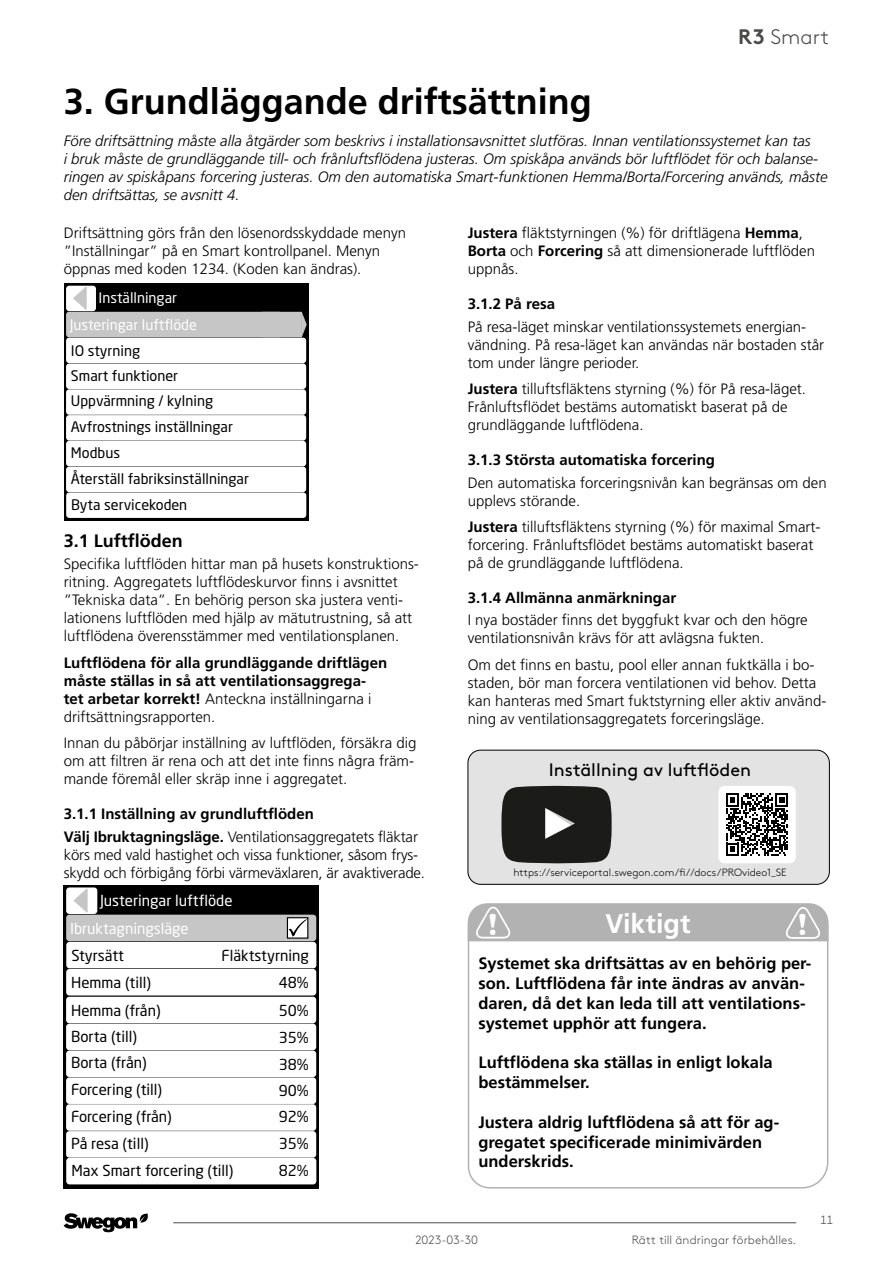
<style>
.page{position:relative;width:893px;height:1263px;background:#fff}
.page>*{position:absolute;margin:0;border:0;box-sizing:border-box;transform-origin:0 0}
.Luvun_otsikko{font:36px "Frutiger LT 65 Bd";color:#000}
.t1{font:700 31.5px "Britannic";color:#fff}
.Otsikko_tärkeää{font:27px "Frutiger LT 65 Bd";color:#fff}
.t2{font:300 21px "Swegon Brown";color:#4a4a49}
.t3{font:18px "Swegon Brown";color:#000}
.Väliotsikko_X_X{font:18px "Frutiger LT 65 Bd";color:#000}
.Leipis_huom{font:16.5px/19.8px "Frutiger LT 65 Bd";color:#000}
.Leipis{font:15px/18px "Frutiger LT 45 Lt";color:#000}
.Leipis-2{font:15px/18px "Frutiger LT 46 Lt It";color:#000}
.t4{font:15px/26.7px "Neo Sans Std";color:#000}
.Leipis-3{font:15px/18px "Frutiger LT 65 Bd";color:#000}
.Väliotsikko_X_X_X{font:15px "Frutiger LT 65 Bd";color:#000}
.t5{font:15px/27.9px "Neo Sans Std";color:#fff}
.t6{font:14.4px/25.8px "Neo Sans Std";color:#000}
.t7{font:300 12px "Swegon Brown";letter-spacing:.005em;color:#4a4a49}
.t8{font:300 10.5px "Swegon Brown";color:#000}
.s1{font-weight:700}
.s2{color:#fff}
.s3{font-family:"Frutiger LT 45 Lt"}
.s4{font-family:"Frutiger LT 65 Bd"}
</style>
<div class="page">
<hr style="left:173px;top:1222px;width:623px;height:1px;background:#4a4a49">
<svg style="left:64px;top:1213px;width:84px;height:19px"></svg>
<div style="left:64px;top:283px;width:245px;height:237px;background:#000"></div>
<div style="left:66px;top:286px;width:30px;height:25px;background:#fff;border-radius:3px"></div>
<svg style="left:72px;top:285px;width:15px;height:25px"></svg>
<div style="left:66px;top:312px;width:216px;height:25px;background:#c6c6c6;border-radius:3px"></div>
<div style="left:66px;top:338px;width:240px;height:25px;background:#fff;border-radius:3px"></div>
<div style="left:66px;top:363px;width:240px;height:26px;background:#fff;border-radius:3px"></div>
<div style="left:66px;top:389px;width:240px;height:26px;background:#fff;border-radius:3px"></div>
<div style="left:66px;top:415px;width:240px;height:26px;background:#fff;border-radius:3px"></div>
<div style="left:66px;top:441px;width:240px;height:25px;background:#fff;border-radius:3px"></div>
<div style="left:66px;top:467px;width:240px;height:25px;background:#fff;border-radius:3px"></div>
<svg style="left:300px;top:311px;width:7px;height:27px"></svg>
<div style="left:262px;top:312px;width:39px;height:25px;background:#c6c6c6"></div>
<div style="left:66px;top:492px;width:240px;height:26px;background:#fff;border-radius:3px"></div>
<svg style="left:64px;top:885px;width:255px;height:303px;background:#121212"></svg>
<div style="left:66px;top:887px;width:31px;height:27px;background:#fff;border-radius:3px"></div>
<svg style="left:73px;top:887px;width:15px;height:26px"></svg>
<div style="left:66px;top:915px;width:250px;height:26px;background:#c6c6c6;border-radius:3px"></div>
<div style="left:66px;top:997px;width:250px;height:26px;background:#fff;border-radius:3px"></div>
<div style="left:66px;top:1024px;width:250px;height:26px;background:#fff;border-radius:3px"></div>
<div style="left:66px;top:1050px;width:250px;height:27px;background:#fff;border-radius:3px"></div>
<div style="left:66px;top:1077px;width:250px;height:27px;background:#fff;border-radius:3px"></div>
<div style="left:66px;top:1104px;width:250px;height:27px;background:#fff;border-radius:3px"></div>
<div style="left:66px;top:1131px;width:250px;height:27px;background:#fff;border-radius:3px"></div>
<div style="left:66px;top:1158px;width:250px;height:26px;background:#fff;border-radius:3px"></div>
<svg style="left:287px;top:917px;width:21px;height:22px"></svg>
<svg style="left:289px;top:919px;width:18px;height:18px"></svg>
<div style="left:66px;top:942px;width:250px;height:26px;background:#fff;border-radius:3px"></div>
<div style="left:66px;top:969px;width:250px;height:26px;background:#fff;border-radius:3px"></div>
<svg style="left:467px;top:919px;width:362px;height:270px"></svg>
<svg style="left:468px;top:903px;width:360px;height:38px;background:#b6b5b5"></svg>
<div style="left:468px;top:750px;width:361px;height:134px;background:#e3e3e3;border-radius:13px"></div>
<div style="left:468px;top:750px;width:362px;height:134px;border:1px solid #000;border-radius:13px"></div>
<svg style="left:501px;top:786px;width:111px;height:77px;background:#323231"></svg>
<div style="left:718px;top:786px;width:78px;height:77px;background:#fff;border-radius:6px"></div>
<svg style="left:726px;top:793px;width:62px;height:63px"></svg>
<p class="Luvun_otsikko" style="left:64px;top:80px;width:530px">3. Grundläggande driftsättning</p>
<h3 class="t2" style="left:738px;top:22px;width:92px"><span class="s1">R3</span> Smart</h3>
<p class="Leipis-2" style="left:64px;top:132px;width:765px">Före driftsättning måste alla åtgärder som beskrivs i installationsavsnittet slutföras. Innan ventilationssystemet kan tas<br>i bruk måste de grundläggande till- och frånluftsflödena justeras. Om spiskåpa används bör luftflödet för och balanse&shy;ringen av spiskåpans forcering justeras. Om den automatiska Smart-funktionen Hemma/Borta/Forcering används, måste den driftsättas, se avsnitt 4.</p>
<p class="Leipis" style="left:64px;top:224px;width:344px">Driftsättning görs från den lösenordsskyddade menyn ”Inställningar” på en Smart kontrollpanel. Menyn öppnas med koden 1234. (Koden kan ändras).</p>
<p class="t6" style="left:70px;top:285px;width:181px;text-indent:29px"><span class="s2">Inställningar<br>Justeringar luftflöde<br></span>IO styrning<br>Smart funktioner<br>Uppvärmning / kylning<br>Avfrostnings inställningar<br>Modbus<br>Återställ fabriksinställningar<br>Byta servicekoden</p>
<p class="Väliotsikko_X_X" style="left:64px;top:530px;width:121px">3.1 Luftflöden</p>
<p class="Leipis" style="left:64px;top:555px;width:357px">Specifika luftflöden hittar man på husets konstruktions&shy;ritning. Aggregatets luftflödeskurvor finns i avsnittet ”Tekniska data”. En behörig person ska justera venti&shy;lationens luftflöden med hjälp av mätutrustning, så att luftflödena överensstämmer med ventilationsplanen.</p>
<p class="Leipis-3" style="left:64px;top:654px;width:325px">Luftflödena för alla grundläggande driftlägen måste ställas in så att ventilationsaggrega&shy;tet arbetar korrekt! <span class="s3">Anteckna inställningarna i driftsättningsrapporten.</span></p>
<p class="Leipis" style="left:64px;top:734px;width:354px">Innan du påbörjar inställning av luftflöden, försäkra dig om att filtren är rena och att det inte finns några främ&shy;mande föremål eller skräp inne i aggregatet.</p>
<p class="Väliotsikko_X_X_X" style="left:64px;top:805px;width:252px">3.1.1 Inställning av grundluftflöden</p>
<p class="Leipis" style="left:64px;top:828px;width:363px"><span class="s4">Välj Ibruktagningsläge.</span> Ventilationsaggregatets fläktar körs med vald hastighet och vissa funktioner, såsom frys&shy;skydd och förbigång förbi värmeväxlaren, är avaktiverade.</p>
<p class="t5" style="left:70px;top:886px;width:164px;text-indent:30px">Justeringar luftflöde<br>Ibruktagningsläge</p>
<p class="t4" style="left:71px;top:942px;width:54px">Styrsätt</p>
<p class="t4" style="left:222px;top:942px;width:89px">Fläktstyrning</p>
<p class="t4" style="left:71px;top:969px;width:81px">Hemma (till)</p>
<p class="t4" style="left:279px;top:969px;width:32px">48%</p>
<p class="t4" style="left:71px;top:997px;width:164px">Hemma (från)<br>Borta (till)<br>Borta (från)<br>Forcering (till)<br>Forcering (från)<br>På resa (till)<br>Max Smart forcering (till)</p>
<p class="t4" style="left:279px;top:997px;width:32px;text-align:justify">50% 35% 38% 90% 92% 35% 82%</p>
<p class="Leipis" style="left:468px;top:224px;width:349px"><span class="s4">Justera</span> fläktstyrningen (%) för driftlägena <span class="s4">Hemma</span>,<br><span class="s4">Borta</span> och <span class="s4">Forcering</span> så att dimensionerade luftflöden uppnås.</p>
<p class="Väliotsikko_X_X_X" style="left:468px;top:295px;width:89px">3.1.2 På resa</p>
<p class="Leipis" style="left:468px;top:318px;width:358px">På resa-läget minskar ventilationssystemets energian&shy;vändning. På resa-läget kan användas när bostaden står tom under längre perioder.</p>
<p class="Leipis" style="left:468px;top:380px;width:340px"><span class="s4">Justera</span> tilluftsfläktens styrning (%) för På resa-läget.<br>Frånluftsflödet bestäms automatiskt baserat på de grundläggande luftflödena.</p>
<p class="Väliotsikko_X_X_X" style="left:468px;top:451px;width:249px">3.1.3 Största automatiska forcering</p>
<p class="Leipis" style="left:468px;top:473px;width:360px">Den automatiska forceringsnivån kan begränsas om den upplevs störande.</p>
<p class="Leipis" style="left:468px;top:518px;width:354px"><span class="s4">Justera</span> tilluftsfläktens styrning (%) för maximal Smart&shy;forcering. Frånluftsflödet bestäms automatiskt baserat på de grundläggande luftflödena.</p>
<p class="Väliotsikko_X_X_X" style="left:468px;top:589px;width:210px">3.1.4 Allmänna anmärkningar</p>
<p class="Leipis" style="left:468px;top:611px;width:341px">I nya bostäder finns det byggfukt kvar och den högre ventilationsnivån krävs för att avlägsna fukten.</p>
<p class="Leipis" style="left:468px;top:656px;width:360px">Om det finns en bastu, pool eller annan fuktkälla i bo&shy;staden, bör man forcera ventilationen vid behov. Detta kan hanteras med Smart fuktstyrning eller aktiv använd&shy;ning av ventilationsaggregatets forceringsläge.</p>
<p class="t3" style="left:549px;top:756px;width:204px">Inställning av luftflöden</p>
<p class="t8" style="left:513px;top:865px;width:275px">https://serviceportal.swegon.com/fi//docs/PROvideo1_SE</p>
<p class="Otsikko_tärkeää" style="left:605px;top:908px;width:87px">Viktigt</p>
<p class="Leipis_huom" style="left:478px;top:954px;width:334px">Systemet ska driftsättas av en behörig per&shy;son. Luftflödena får inte ändras av använ&shy;daren, då det kan leda till att ventilations&shy;systemet upphör att fungera.</p>
<p class="Leipis_huom" style="left:478px;top:1053px;width:296px">Luftflödena ska ställas in enligt lokala bestämmelser.</p>
<p class="Leipis_huom" style="left:478px;top:1112px;width:302px">Justera aldrig luftflödena så att för ag&shy;gregatet specificerade minimivärden underskrids.</p>
<p class="t1" style="left:487px;top:907px;width:13px">!</p>
<p class="t1" style="left:797px;top:907px;width:13px">!</p>
<p class="t7" style="left:820px;top:1211px;width:15px">11</p>
<p class="t7" style="left:415px;top:1231px;width:64px">2023-03-30</p>
<p class="t7" style="left:632px;top:1231px;width:166px">Rätt till ändringar förbehålles.</p>
</div>
